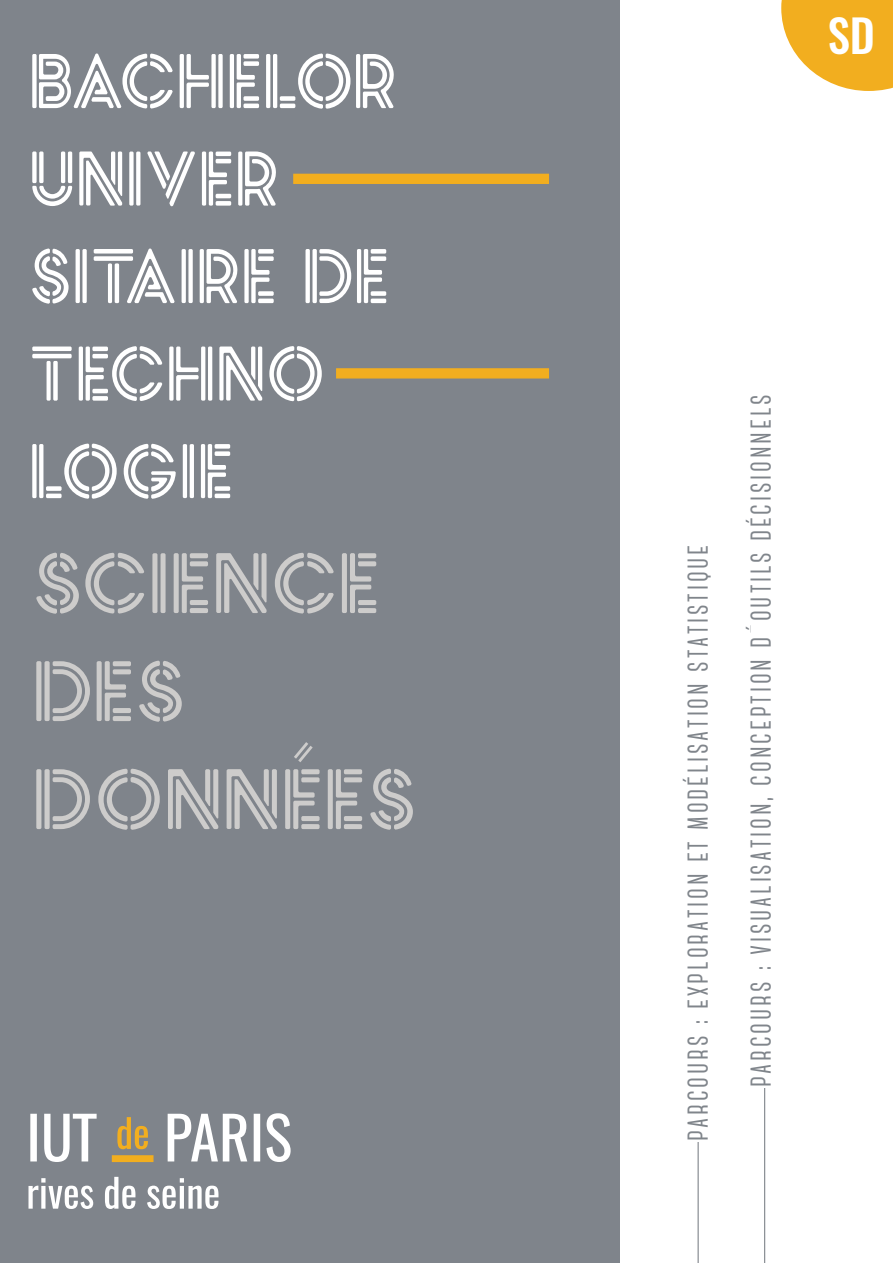
<style>
.page{position:relative;width:893px;height:1263px;background:#fff}
.page>*{position:absolute;margin:0;border:0;box-sizing:border-box;transform-origin:0 0}
.t1{font:90px "Pikolo Block Alt Free";color:#cdcccb}
.t2{font:45px "Oswald";color:#fff}
.t3{font:700 36px "Canter";letter-spacing:.075em;color:#80858b}
</style>
<div class="page">
<div style="left:0;top:0;width:619px;height:1263px;background:#7f848b"></div>
<div style="left:293px;top:174px;width:256px;height:10px;background:#f2ae1f"></div>
<div style="left:336px;top:368px;width:213px;height:10px;background:#f2ae1f;border:2px solid #f2ae1f"></div>
<svg style="left:32px;top:443px;width:198px;height:56px"></svg>
<svg style="left:32px;top:346px;width:290px;height:55px"></svg>
<svg style="left:32px;top:248px;width:354px;height:56px"></svg>
<svg style="left:32px;top:151px;width:244px;height:55px"></svg>
<svg style="left:32px;top:53px;width:362px;height:56px"></svg>
<hr style="left:764px;top:478px;width:1px;height:785px;background:#80858b">
<hr style="left:698px;top:505px;width:1px;height:758px;background:#80858b">
<div style="left:681px;top:280px;width:27px;height:861px;background:#fff"></div>
<svg style="left:29px;top:1177px;width:189px;height:32px"></svg>
<svg style="left:30px;top:1113px;width:261px;height:49px"></svg>
<svg style="left:781px;top:0;width:112px;height:91px"></svg>
<div style="left:750px;top:625px;width:32px;height:10px;background:#fff"></div>
<svg style="left:294px;top:742px;width:19px;height:20px"></svg>
<p class="t1" style="left:32px;top:505px;width:350px">SCIENCE</p>
<p class="t1" style="left:32px;top:613px;width:155px">DES</p>
<p class="t1" style="left:32px;top:721px;width:386px">DONNÉES</p>
<p class="t2" style="left:828px;top:-5px;width:48px">SD</p>
<p class="t3" style="left:678px;top:1141px;width:598px;rotate:-90deg">parcours : exploration et modélisation statistique</p>
<p class="t3" style="left:741px;top:1087px;width:695px;rotate:-90deg">parcours : visualisation, conception déoutils décisionnels</p>
</div>
